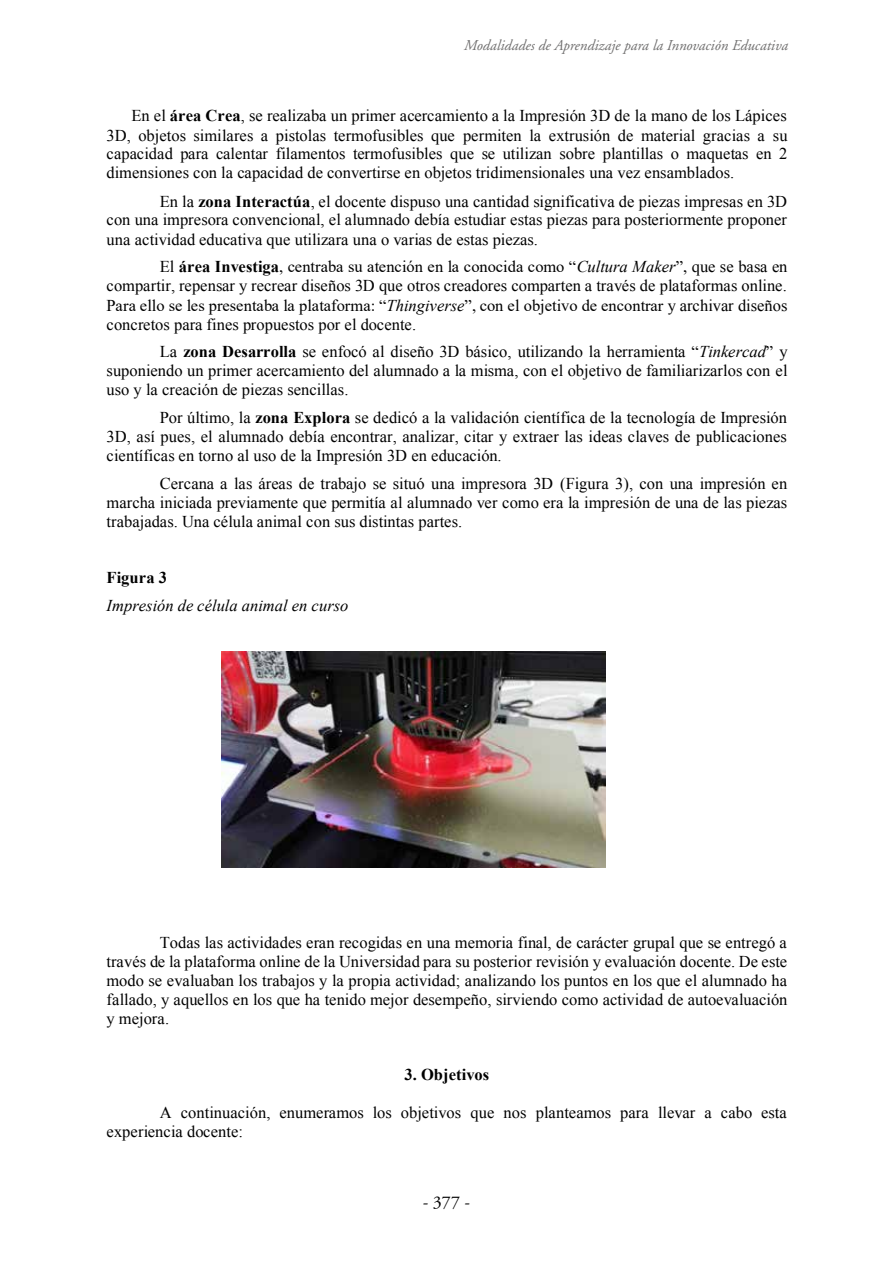
<style>
.page{position:relative;width:893px;height:1263px;background:#fff}
.page>*{position:absolute;margin:0;border:0;box-sizing:border-box;transform-origin:0 0}
.t1{font:18px "Adobe Garamond Pro";color:#000}
.t2{font:16.5px/18.9px "Times New Roman";color:#000;text-align:justify}
.t3{font:italic 16.5px "Times New Roman";color:#000}
.t4{font:700 16.5px "Times New Roman";color:#000}
.t5{font:italic 15px "Adobe Garamond";color:#706f6f}
.s1{font-weight:700}
.s2{font-style:italic}
.s3{font-family:"Minion Pro"}
</style>
<div class="page">
<img style="left:222px;top:652px;width:384px;height:216px">
<p class="t5" style="left:464px;top:38px;width:326px">Modalidades de Aprendizaje para la Innovación Educativa</p>
<p class="t2" style="left:107px;top:106px;width:682px;text-indent:25px">En el <span class="s1">área Crea</span>, se realizaba un primer acercamiento a la Impresión 3D de la mano de los Lápices 3D, objetos similares a pistolas termofusibles que permiten la extrusión de material gracias a su capacidad para calentar filamentos termofusibles que se utilizan sobre plantillas o maquetas en 2 dimensiones con la capacidad de convertirse en objetos tridimensionales una vez ensamblados.</p>
<p class="t2" style="left:107px;top:191px;width:682px;text-indent:53px">En la <span class="s1">zona Interactúa</span>, el docente dispuso una cantidad significativa de piezas impresas en 3D con una impresora convencional, el alumnado debía estudiar estas piezas para posteriormente proponer una actividad educativa que utilizara una o varias de estas piezas.</p>
<p class="t2" style="left:107px;top:257px;width:682px;text-indent:53px">El <span class="s1">área Investiga</span>, centraba su atención en la conocida como “<span class="s2">Cultura Maker</span>”, que se basa en compartir, repensar y recrear diseños 3D que otros creadores comparten a través de plataformas online.<br>Para ello se les presentaba la plataforma: “<span class="s2">Thingiverse</span>”, con el objetivo de encontrar y archivar diseños concretos para fines propuestos por el docente.</p>
<p class="t2" style="left:107px;top:342px;width:682px;text-indent:53px">La <span class="s1">zona Desarrolla</span> se enfocó al diseño 3D básico, utilizando la herramienta “<span class="s2">Tinkercad</span>” y suponiendo un primer acercamiento del alumnado a la misma, con el objetivo de familiarizarlos con el uso y la creación de piezas sencillas.</p>
<p class="t2" style="left:107px;top:408px;width:682px;text-indent:53px">Por último, la <span class="s1">zona Explora</span> se dedicó a la validación científica de la tecnología de Impresión 3D, así pues, el alumnado debía encontrar, analizar, citar y extraer las ideas claves de publicaciones científicas en torno al uso de la Impresión 3D en educación.</p>
<p class="t2" style="left:107px;top:474px;width:682px;text-indent:53px">Cercana a las áreas de trabajo se situó una impresora 3D (Figura 3), con una impresión en marcha iniciada previamente que permitía al alumnado ver como era la impresión de una de las piezas trabajadas. Una célula animal con sus distintas partes.</p>
<p class="t4" style="left:107px;top:566px;width:62px">Figura 3</p>
<p class="t3" style="left:107px;top:594px;width:243px">Impresión de célula animal en curso</p>
<p class="t2" style="left:107px;top:933px;width:682px;text-indent:53px">Todas las actividades eran recogidas en una memoria final, de carácter grupal que se entregó a través de la plataforma online de la Universidad para su posterior revisión y evaluación docente. De este modo se evaluaban los trabajos y la propia actividad; analizando los puntos en los que el alumnado ha fallado, y aquellos en los que ha tenido mejor desempeño, sirviendo como actividad de autoevaluación y mejora.</p>
<p class="t4" style="left:404px;top:1063px;width:86px">3. Objetivos</p>
<p class="t2" style="left:107px;top:1102px;width:682px;text-indent:53px">A continuación, enumeramos los objetivos que nos planteamos para llevar a cabo esta experiencia docente:</p>
<p class="t1" style="left:422px;top:1191px;width:49px"><span class="s3">-</span> 377 <span class="s3">-</span></p>
</div>
